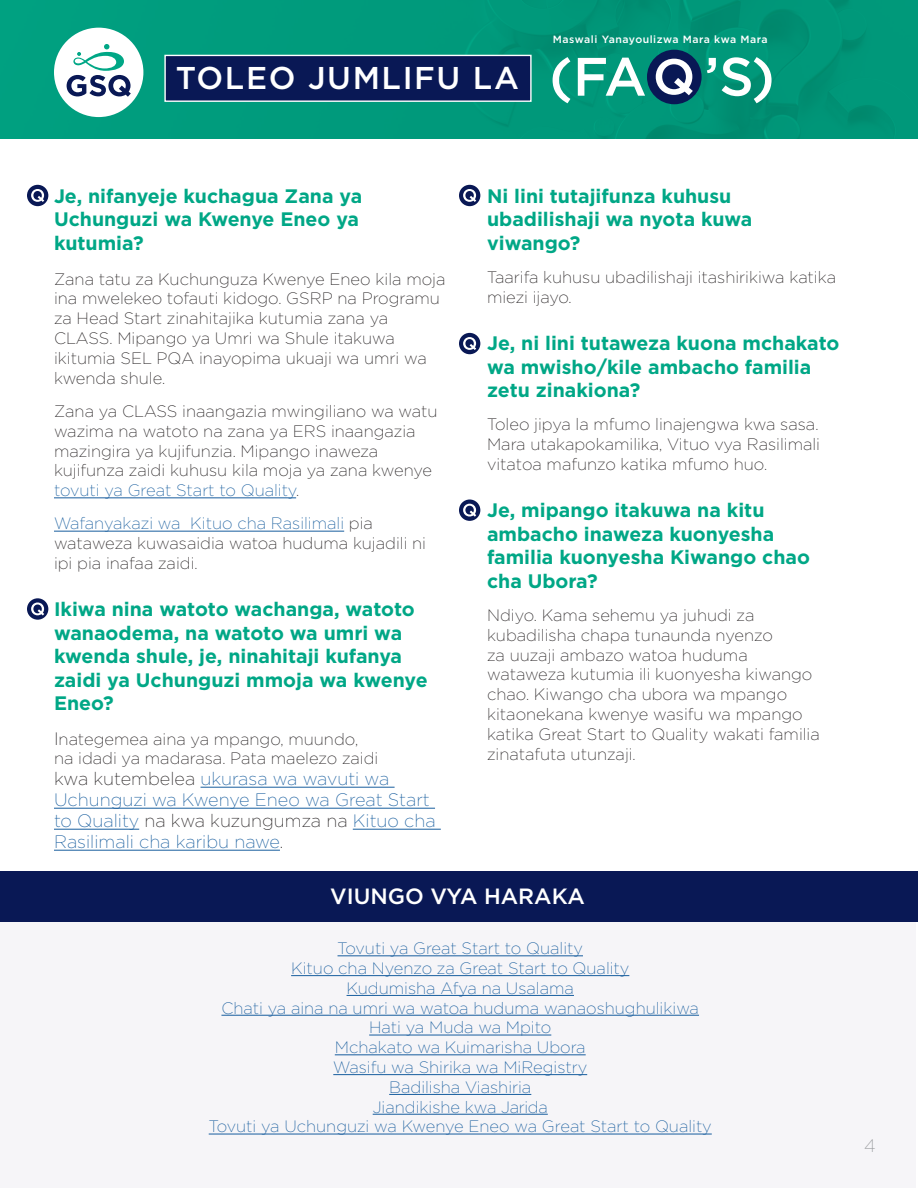
<style>
.page{position:relative;width:918px;height:1188px;background:#fff}
.page>*{position:absolute;margin:0;border:0;box-sizing:border-box;transform-origin:0 0}
.t1{font:500 54px "Gotham";color:#fff}
.t2{font:500 31.5px "Gotham";letter-spacing:.05em;color:#fff}
.t3{font:500 22.05px "Gotham";color:#fff}
.t4{font:700 19.5px/23.4px "Gotham";color:#00a786}
.t5{font:200 18px/21px "Gotham";color:#175d9e}
.t6{font:200 18px "Gotham";color:#939598}
.t7{font:200 16.5px/19.8px "Gotham";color:#231f20}
.t8{font:200 16.5px "Gotham";color:#175d9e}
.t9{font:500 10.5px "Gotham";letter-spacing:.05em;color:#fff}
.s1{color:#175d9e}
.s2{font-size:18px}
.s3{color:#231f20}
</style>
<div class="page">
<div style="left:0;top:874px;width:915px;height:314px;background:#f6f5f8"></div>
<hr style="left:54px;top:497px;width:242px;height:1px;background:#175d9e">
<hr style="left:54px;top:531px;width:290px;height:1px;background:#175d9e">
<hr style="left:201px;top:787px;width:194px;height:1px;background:#175d9e">
<hr style="left:54px;top:808px;width:381px;height:1px;background:#175d9e">
<hr style="left:54px;top:829px;width:85px;height:1px;background:#175d9e">
<hr style="left:353px;top:829px;width:88px;height:1px;background:#175d9e">
<hr style="left:54px;top:850px;width:226px;height:1px;background:#175d9e">
<hr style="left:338px;top:955px;width:245px;height:1px;background:#175d9e">
<hr style="left:291px;top:975px;width:338px;height:1px;background:#175d9e">
<hr style="left:347px;top:995px;width:227px;height:1px;background:#175d9e">
<hr style="left:221px;top:1015px;width:478px;height:1px;background:#175d9e">
<hr style="left:369px;top:1035px;width:182px;height:1px;background:#175d9e">
<hr style="left:335px;top:1054px;width:251px;height:1px;background:#175d9e">
<hr style="left:333px;top:1074px;width:254px;height:1px;background:#175d9e">
<hr style="left:389px;top:1094px;width:142px;height:1px;background:#175d9e">
<hr style="left:373px;top:1114px;width:175px;height:1px;background:#175d9e">
<hr style="left:209px;top:1134px;width:503px;height:1px;background:#175d9e">
<img style="left:0;top:0;width:918px;height:138px">
<div style="left:54px;top:28px;width:89px;height:89px;background:#fff;border-radius:50%"></div>
<svg style="left:67px;top:44px;width:64px;height:53px"></svg>
<div style="left:164px;top:55px;width:368px;height:47px;background:#091855;border:1px solid #fff"></div>
<div style="left:647px;top:50px;width:55px;height:54px;background:#091855;border-radius:50%"></div>
<svg style="left:656px;top:59px;width:37px;height:36px"></svg>
<div style="left:27px;top:185px;width:21px;height:21px;background:#091855;border-radius:50%"></div>
<svg style="left:31px;top:189px;width:13px;height:13px"></svg>
<svg style="left:27px;top:598px;width:21px;height:22px"></svg>
<svg style="left:31px;top:603px;width:13px;height:13px"></svg>
<div style="left:459px;top:185px;width:21px;height:21px;background:#091855;border-radius:50%"></div>
<svg style="left:463px;top:189px;width:13px;height:13px"></svg>
<div style="left:459px;top:333px;width:21px;height:21px;background:#091855;border-radius:50%"></div>
<svg style="left:463px;top:337px;width:13px;height:13px"></svg>
<div style="left:459px;top:500px;width:21px;height:21px;background:#091855;border-radius:50%"></div>
<svg style="left:463px;top:504px;width:13px;height:13px"></svg>
<div style="left:0;top:872px;width:918px;height:50px;background:#091855"></div>
<p class="t9" style="left:553px;top:33px;width:216px">Maswali Yanayoulizwa Mara kwa Mara</p>
<h1 class="t1" style="left:549px;top:41px;width:99px">(FA</h1>
<h2 class="t2" style="left:176px;top:57px;width:345px">TOLEO JUMLIFU LA</h2>
<h1 class="t1" style="left:705px;top:41px;width:72px">’S)</h1>
<h3 class="t4" style="left:54px;top:184px;width:310px">Je, nifanyeje kuchagua Zana ya<br>Uchunguzi wa Kwenye Eneo ya kutumia?</h3>
<p class="t7" style="left:54px;top:268px;width:393px">Zana tatu za Kuchunguza Kwenye Eneo kila moja ina mwelekeo tofauti kidogo. GSRP na Programu za Head Start zinahitajika kutumia zana ya CLASS. Mipango ya Umri wa Shule itakuwa ikitumia SEL PQA inayopima ukuaji wa umri wa kwenda shule.</p>
<p class="t7" style="left:54px;top:401px;width:385px">Zana ya CLASS inaangazia mwingiliano wa watu wazima na watoto na zana ya ERS inaangazia mazingira ya kujifunzia. Mipango inaweza kujifunza zaidi kuhusu kila moja ya zana kwenye <span class="s1">tovuti ya Great Start to Quality</span>.</p>
<p class="t7" style="left:54px;top:513px;width:374px"><span class="s1">Wafanyakazi wa Kituo cha Rasilimali</span> pia wataweza kuwasaidia watoa huduma kujadili ni ipi pia inafaa zaidi.</p>
<h3 class="t4" style="left:54px;top:598px;width:375px">Ikiwa nina watoto wachanga, watoto wanaodema, na watoto wa umri wa kwenda shule, je, ninahitaji kufanya zaidi ya Uchunguzi mmoja wa kwenye<br>Eneo?</h3>
<p class="t7" style="left:54px;top:728px;width:326px"><span class="s2">I</span>nategemea aina ya mpango, muundo, na idadi ya madarasa. Pata maelezo zaidi</p>
<p class="t5" style="left:54px;top:768px;width:383px"><span class="s3">kwa kutembelea</span> ukurasa wa wavuti wa Uchunguzi wa Kwenye Eneo wa Great Start to Quality <span class="s3">na kwa kuzungumza na</span> Kituo cha Rasilimali cha karibu nawe<span class="s3">.</span></p>
<h3 class="t4" style="left:487px;top:184px;width:267px">Ni lini tutajifunza kuhusu ubadilishaji wa nyota kuwa viwango?</h3>
<p class="t7" style="left:487px;top:267px;width:351px">Taarifa kuhusu ubadilishaji itashirikiwa katika miezi ijayo.</p>
<h3 class="t4" style="left:487px;top:332px;width:354px">Je, ni lini tutaweza kuona mchakato wa mwisho/kile ambacho familia zetu zinakiona?</h3>
<p class="t7" style="left:487px;top:414px;width:335px;text-align:justify">Toleo jipya la mfumo linajengwa kwa sasa.<br>Mara utakapokamilika, Vituo vya Rasilimali vitatoa mafunzo katika mfumo huo.</p>
<h3 class="t4" style="left:487px;top:499px;width:324px">Je, mipango itakuwa na kitu ambacho inaweza kuonyesha familia kuonyesha Kiwango chao cha Ubora?</h3>
<p class="t7" style="left:487px;top:605px;width:334px">Ndiyo. Kama sehemu ya juhudi za kubadilisha chapa tunaunda nyenzo<br>za uuzaji ambazo watoa huduma wataweza kutumia ili kuonyesha kiwango chao. Kiwango cha ubora wa mpango kitaonekana kwenye wasifu wa mpango katika Great Start to Quality wakati familia zinatafuta utunzaji.</p>
<p class="t3" style="left:330px;top:882px;width:256px">VIUNGO VYA HARAKA</p>
<p class="t8" style="left:338px;top:938px;width:247px">Tovuti ya Great Start to Quality</p>
<p class="t8" style="left:291px;top:958px;width:340px">Kituo cha Nyenzo za Great Start to Quality</p>
<p class="t8" style="left:347px;top:978px;width:229px">Kudumisha Afya na Usalama</p>
<p class="t8" style="left:221px;top:997px;width:479px">Chati ya aina na umri wa watoa huduma wanaoshughulikiwa</p>
<p class="t8" style="left:369px;top:1017px;width:184px">Hati ya Muda wa Mpito</p>
<p class="t8" style="left:335px;top:1037px;width:252px">Mchakato wa Kuimarisha Ubora</p>
<p class="t8" style="left:333px;top:1057px;width:255px">Wasifu wa Shirika wa MiRegistry</p>
<p class="t8" style="left:389px;top:1077px;width:144px">Badilisha Viashiria</p>
<p class="t8" style="left:373px;top:1096px;width:177px">Jiandikishe kwa Jarida</p>
<p class="t8" style="left:209px;top:1116px;width:505px">Tovuti ya Uchunguzi wa Kwenye Eneo wa Great Start to Quality</p>
<p class="t6" style="left:864px;top:1134px;width:13px">4</p>
</div>
